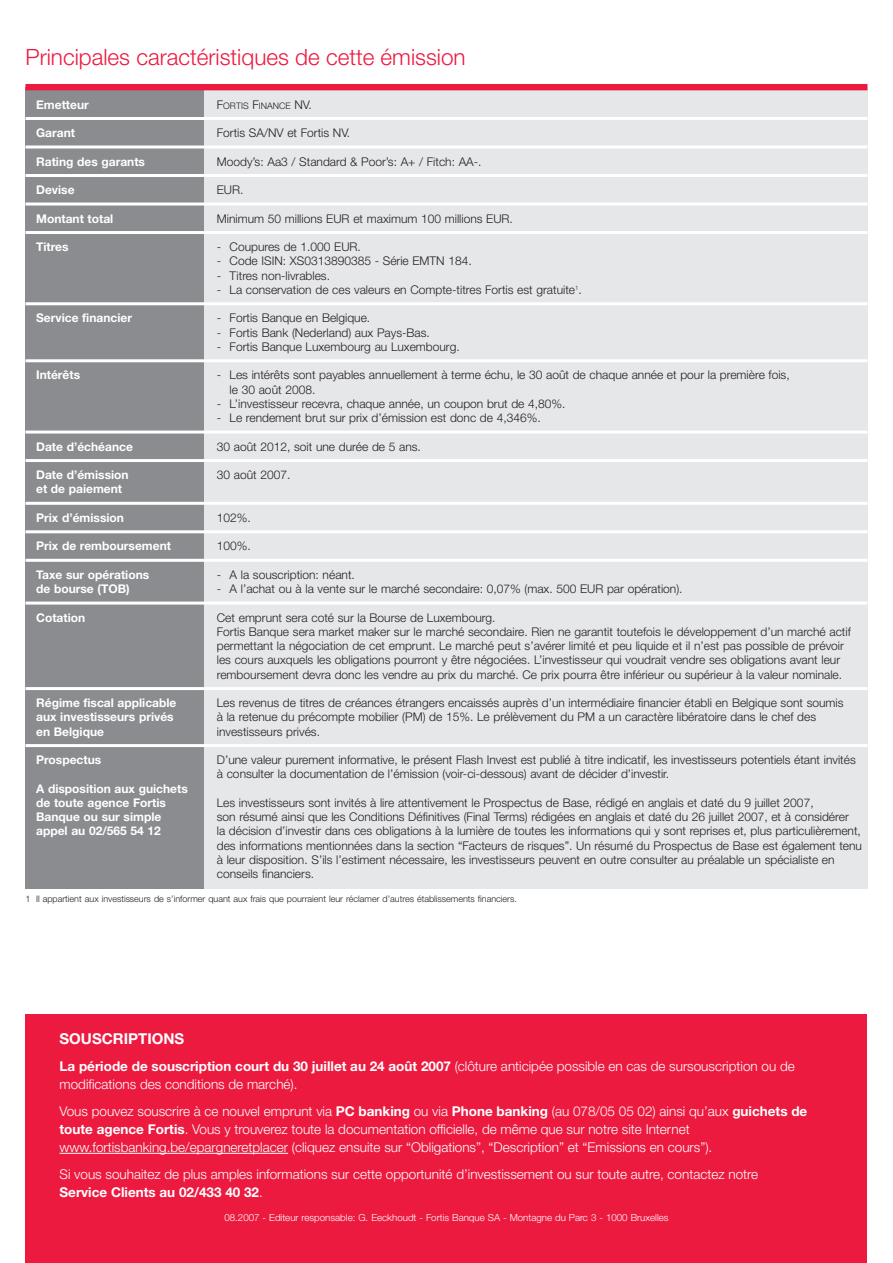
<style>
.page{position:relative;width:893px;height:1263px;background:#fff}
.page>*{position:absolute;margin:0;border:0;box-sizing:border-box;transform-origin:0 0}
.t1{font:300 22.5px "Helvetica Neue";color:#ed1a40}
.t2{font:700 15px "Helvetica Neue";color:#fff}
.t3{font:300 13.5px/18px "Helvetica Neue";color:#fff}
.t4{font:300 12px/14.2px "Helvetica Neue";color:#231f20}
.t5{font:700 12px/14.2px "Helvetica Neue";color:#fff}
.t6{font:300 9.75px "Helvetica Neue";color:#fff}
.t7{font:300 9px "Helvetica Neue";color:#231f20}
.s1{font-size:12px}
.s2{font-weight:700}
</style>
<div class="page">
<div style="left:26px;top:1014px;width:841px;height:249px;background:#ed1a40"></div>
<hr style="left:60px;top:1153px;width:30px;height:1px;background:#fff">
<hr style="left:89px;top:1153px;width:153px;height:1px;background:#fff">
<hr style="left:242px;top:1153px;width:46px;height:1px;background:#fff">
<div style="left:204px;top:87px;width:663px;height:802px;background:#e6e7e9"></div>
<div style="left:26px;top:87px;width:178px;height:802px;background:#8a8c8f"></div>
<hr style="left:26px;top:117px;width:841px;height:3px;background:#fff">
<hr style="left:26px;top:145px;width:841px;height:3px;background:#fff">
<hr style="left:26px;top:174px;width:841px;height:3px;background:#fff">
<hr style="left:26px;top:202px;width:841px;height:3px;background:#fff">
<hr style="left:26px;top:231px;width:841px;height:3px;background:#fff">
<hr style="left:26px;top:302px;width:841px;height:3px;background:#fff">
<hr style="left:26px;top:359px;width:841px;height:3px;background:#fff">
<hr style="left:26px;top:430px;width:841px;height:3px;background:#fff">
<hr style="left:26px;top:459px;width:841px;height:3px;background:#fff">
<hr style="left:26px;top:502px;width:841px;height:3px;background:#fff">
<hr style="left:26px;top:530px;width:841px;height:3px;background:#fff">
<hr style="left:26px;top:559px;width:841px;height:3px;background:#fff">
<hr style="left:26px;top:601px;width:841px;height:3px;background:#fff">
<hr style="left:26px;top:687px;width:841px;height:3px;background:#fff">
<hr style="left:26px;top:744px;width:841px;height:3px;background:#fff">
<div style="left:26px;top:84px;width:841px;height:6px;background:#ed1a40"></div>
<h1 class="t1" style="left:26px;top:49px;width:442px">Principales caractéristiques de cette émission</h1>
<p class="t5" style="left:36px;top:98px;width:54px">Emetteur</p>
<p class="t7" style="left:217px;top:102px;width:96px"><span class="s1">F</span>ORTIS <span class="s1">F</span>INANCE <span class="s1">NV.</span></p>
<p class="t5" style="left:36px;top:127px;width:40px">Garant</p>
<p class="t4" style="left:217px;top:127px;width:135px">Fortis SA/NV et Fortis NV.</p>
<p class="t5" style="left:36px;top:155px;width:110px">Rating des garants</p>
<p class="t4" style="left:217px;top:155px;width:266px">Moody’s: Aa3 / Standard &amp; Poor’s: A+ / Fitch: AA-.</p>
<p class="t5" style="left:36px;top:184px;width:40px">Devise</p>
<p class="t4" style="left:217px;top:184px;width:28px">EUR.</p>
<p class="t5" style="left:36px;top:212px;width:79px">Montant total</p>
<p class="t4" style="left:217px;top:212px;width:298px">Minimum 50 millions EUR et maximum 100 millions EUR.</p>
<p class="t5" style="left:36px;top:241px;width:34px">Titres</p>
<p class="t4" style="left:217px;top:241px;width:146px">- Coupures de 1.000 EUR.</p>
<p class="t4" style="left:217px;top:255px;width:256px">- Code ISIN: XS0313890385 - Série EMTN 184.</p>
<p class="t4" style="left:217px;top:269px;width:115px">- Titres non-livrables.</p>
<p class="t4" style="left:217px;top:283px;width:366px">- La conservation de ces valeurs en Compte-titres Fortis est gratuite<sup>1</sup>.</p>
<p class="t5" style="left:36px;top:312px;width:97px">Service financier</p>
<p class="t4" style="left:217px;top:312px;width:155px">- Fortis Banque en Belgique.</p>
<p class="t4" style="left:217px;top:326px;width:215px">- Fortis Bank (Nederland) aux Pays-Bas.</p>
<p class="t4" style="left:217px;top:340px;width:244px">- Fortis Banque Luxembourg au Luxembourg.</p>
<p class="t5" style="left:36px;top:369px;width:45px">Intérêts</p>
<p class="t4" style="left:230px;top:369px;width:562px;text-indent:-13px">- Les intérêts sont payables annuellement à terme échu, le 30 août de chaque année et pour la première fois, le 30 août 2008.</p>
<p class="t4" style="left:217px;top:397px;width:350px">- L’investisseur recevra, chaque année, un coupon brut de 4,80%.</p>
<p class="t4" style="left:217px;top:412px;width:325px">- Le rendement brut sur prix d’émission est donc de 4,346%.</p>
<p class="t5" style="left:36px;top:440px;width:98px">Date d’échéance</p>
<p class="t4" style="left:217px;top:440px;width:206px">30 août 2012, soit une durée de 5 ans.</p>
<p class="t5" style="left:36px;top:469px;width:94px">Date d’émission</p>
<p class="t4" style="left:217px;top:469px;width:75px">30 août 2007.</p>
<p class="t5" style="left:36px;top:483px;width:87px">et de paiement</p>
<p class="t5" style="left:36px;top:511px;width:89px">Prix d’émission</p>
<p class="t4" style="left:217px;top:511px;width:36px">102%.</p>
<p class="t5" style="left:36px;top:540px;width:136px">Prix de remboursement</p>
<p class="t4" style="left:217px;top:540px;width:36px">100%.</p>
<p class="t5" style="left:36px;top:568px;width:115px">Taxe sur opérations</p>
<p class="t4" style="left:217px;top:568px;width:140px">- A la souscription: néant.</p>
<p class="t5" style="left:36px;top:583px;width:95px">de bourse (TOB)</p>
<p class="t4" style="left:217px;top:583px;width:467px">- A l’achat ou à la vente sur le marché secondaire: 0,07% (max. 500 EUR par opération).</p>
<p class="t5" style="left:36px;top:611px;width:51px">Cotation</p>
<p class="t4" style="left:217px;top:611px;width:635px">Cet emprunt sera coté sur la Bourse de Luxembourg.<br>Fortis Banque sera market maker sur le marché secondaire. Rien ne garantit toutefois le développement d’un marché actif permettant la négociation de cet emprunt. Le marché peut s’avérer limité et peu liquide et il n’est pas possible de prévoir les cours auxquels les obligations pourront y être négociées. L’investisseur qui voudrait vendre ses obligations avant leur remboursement devra donc les vendre au prix du marché. Ce prix pourra être inférieur ou supérieur à la valeur nominale.</p>
<p class="t5" style="left:36px;top:697px;width:142px">Régime fiscal applicable</p>
<p class="t4" style="left:217px;top:697px;width:628px">Les revenus de titres de créances étrangers encaissés auprès d’un intermédiaire financier établi en Belgique sont soumis</p>
<p class="t5" style="left:36px;top:711px;width:139px">aux investisseurs privés</p>
<p class="t4" style="left:217px;top:711px;width:601px">à la retenue du précompte mobilier (PM) de 15%. Le prélèvement du PM a un caractère libératoire dans le chef des</p>
<p class="t5" style="left:36px;top:725px;width:69px">en Belgique</p>
<p class="t4" style="left:217px;top:725px;width:105px">investisseurs privés.</p>
<p class="t5" style="left:36px;top:754px;width:67px">Prospectus</p>
<p class="t4" style="left:217px;top:754px;width:640px">D’une valeur purement informative, le présent Flash Invest est publié à titre indicatif, les investisseurs potentiels étant invités à consulter la documentation de l’émission (voir-ci-dessous) avant de décider d’investir.</p>
<p class="t5" style="left:36px;top:782px;width:153px">A disposition aux guichets de toute agence Fortis</p>
<p class="t4" style="left:217px;top:796px;width:598px">Les investisseurs sont invités à lire attentivement le Prospectus de Base, rédigé en anglais et daté du 9 juillet 2007,</p>
<p class="t5" style="left:36px;top:811px;width:127px">Banque ou sur simple</p>
<p class="t4" style="left:217px;top:811px;width:633px">son résumé ainsi que les Conditions Définitives (Final Terms) rédigées en anglais et daté du 26 juillet 2007, et à considérer</p>
<p class="t5" style="left:36px;top:825px;width:126px">appel au 02/565 54 12</p>
<p class="t4" style="left:217px;top:825px;width:647px">la décision d’investir dans ces obligations à la lumière de toutes les informations qui y sont reprises et, plus particulièrement, des informations mentionnées dans la section “Facteurs de risques”. Un résumé du Prospectus de Base est également tenu à leur disposition. S’ils l’estiment nécessaire, les investisseurs peuvent en outre consulter au préalable un spécialiste en conseils financiers.</p>
<p class="t7" style="left:26px;top:895px;width:493px">1 Il appartient aux investisseurs de s’informer quant aux frais que pourraient leur réclamer d’autres établissements financiers.</p>
<p class="t2" style="left:60px;top:1033px;width:126px">SOUSCRIPTIONS</p>
<p class="t3" style="left:60px;top:1058px;width:737px"><span class="s2">La période de souscription court du 30 juillet au 24 août 2007</span> (clôture anticipée possible en cas de sursouscription ou de modifications des conditions de marché).</p>
<p class="t3" style="left:60px;top:1103px;width:749px">Vous pouvez souscrire à ce nouvel emprunt via <span class="s2">PC banking</span> ou via <span class="s2">Phone banking</span> (au 078/05 05 02) ainsi qu’aux <span class="s2">guichets de toute agence Fortis</span>. Vous y trouverez toute la documentation officielle, de même que sur notre site Internet www.fortisbanking.be/epargneretplacer (cliquez ensuite sur “Obligations”, “Description” et “Emissions en cours”).</p>
<p class="t3" style="left:60px;top:1166px;width:700px">Si vous souhaitez de plus amples informations sur cette opportunité d’investissement ou sur toute autre, contactez notre<br><span class="s2">Service Clients au 02/433 40 32</span>.</p>
<p class="t6" style="left:224px;top:1214px;width:446px">08.2007 - Editeur responsable: G. Eeckhoudt - Fortis Banque SA - Montagne du Parc 3 - 1000 Bruxelles</p>
</div>
